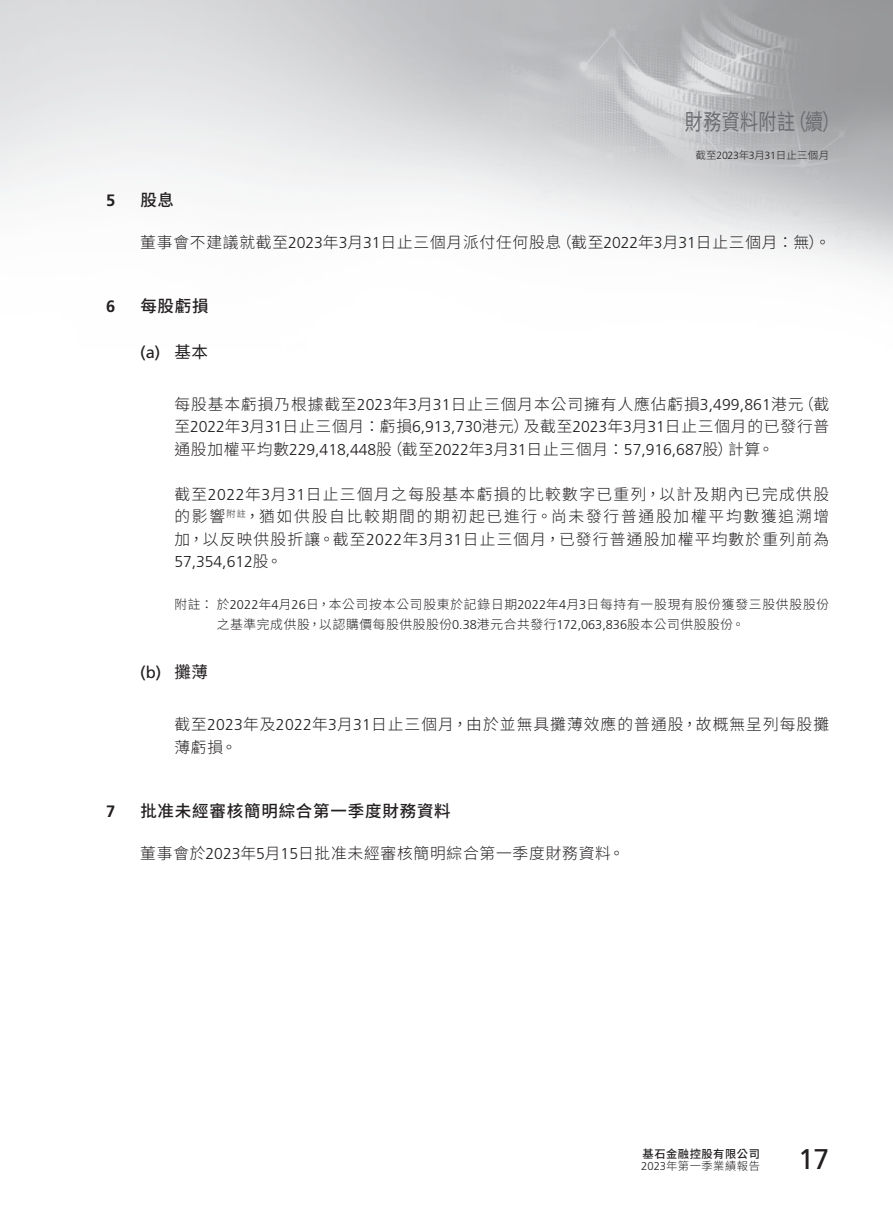
<style>
.page{position:relative;width:893px;height:1212px;background:#fff}
.page>*{position:absolute;margin:0;border:0;box-sizing:border-box;transform-origin:0 0}
.t1{font:28.5px "Frutiger LT Std";color:#231f20}
.t2{font:22.5px "Source Han Sans TC";letter-spacing:.025em;color:#6c6d70;scale:.8 1}
.Heading_1{font:500 16.5px "Source Han Sans TC";letter-spacing:.05em;color:#231f20}
.Heading_2{font:16.5px "Frutiger LT Std";color:#231f20}
.Heading_1-2{font:700 16.5px "Frutiger LT Std";color:#231f20}
.Body_Text{font:300 15.75px/22.5px "Source Han Sans TC";letter-spacing:.06em;color:#231f20;text-align:justify}
.Notes{font:300 12.75px/19.5px "Source Han Sans TC";letter-spacing:.06em;color:#231f20}
.t3{font:500 11.25px/12px "Source Han Sans TC";letter-spacing:.05em;color:#231f20}
.t4{font:300 10.5px "Source Han Sans TC";letter-spacing:.025em;color:#231f20}
.s1{font-family:"Frutiger LT Std"}
.s2{font-family:"Source Han Sans TC"}
.s3{font-family:"Frutiger LT Std";font-weight:300}
.s4{font-weight:300}
</style>
<div class="page">
<img style="left:0;top:0;width:893px;height:277px">
<h2 class="t2" style="left:685px;top:109px;width:196px">財務資料附註（續）</h2>
<p class="t4" style="left:695px;top:149px;width:135px">截至<span class="s1">2023</span>年<span class="s1">3</span>月<span class="s1">31</span>日止三個月</p>
<p class="Heading_1-2" style="left:106px;top:190px;width:11px">5</p>
<p class="Heading_1" style="left:140px;top:191px;width:35px">股息</p>
<p class="Body_Text" style="left:140px;top:231px;width:692px">董事會不建議就截至<span class="s1">2023</span>年<span class="s1">3</span>月<span class="s1">31</span>日止三個月派付任何股息（截至<span class="s1">2022</span>年<span class="s1">3</span>月<span class="s1">31</span>日止三個月：無）。</p>
<p class="Heading_1-2" style="left:106px;top:296px;width:11px">6</p>
<p class="Heading_1" style="left:140px;top:296px;width:70px">每股虧損</p>
<p class="Heading_2" style="left:140px;top:342px;width:69px">(a) <span class="s2">基本</span></p>
<p class="Body_Text" style="left:174px;top:393px;width:656px">每股基本虧損乃根據截至<span class="s1">2023</span>年<span class="s1">3</span>月<span class="s1">31</span>日止三個月本公司擁有人應佔虧損<span class="s1">3,499,861</span>港元（截至<span class="s1">2022</span>年<span class="s1">3</span>月<span class="s1">31</span>日止三個月：虧損<span class="s1">6,913,730</span>港元）及截至<span class="s1">2023</span>年<span class="s1">3</span>月<span class="s1">31</span>日止三個月的已發行普通股加權平均數<span class="s1">229,418,448</span>股（截至<span class="s1">2022</span>年<span class="s1">3</span>月<span class="s1">31</span>日止三個月：<span class="s1">57,916,687</span>股）計算。</p>
<p class="Body_Text" style="left:174px;top:483px;width:656px">截至<span class="s1">2022</span>年<span class="s1">3</span>月<span class="s1">31</span>日止三個月之每股基本虧損的比較數字已重列，以計及期內已完成供股的影響<sup>附註</sup>，猶如供股自比較期間的期初起已進行。尚未發行普通股加權平均數獲追溯增加，以反映供股折讓。截至<span class="s1">2022</span>年<span class="s1">3</span>月<span class="s1">31</span>日止三個月，已發行普通股加權平均數於重列前為<span class="s1">57,354,612</span>股。</p>
<p class="Notes" style="left:217px;top:595px;width:614px;text-indent:-43px">附註：於<span class="s1">2022</span>年<span class="s1">4</span>月<span class="s1">26</span>日，本公司按本公司股東於記錄日期<span class="s1">2022</span>年<span class="s1">4</span>月<span class="s1">3</span>日每持有一股現有股份獲發三股供股股份之基準完成供股，以認購價每股供股股份<span class="s1">0.38</span>港元合共發行<span class="s1">172,063,836</span>股本公司供股股份。</p>
<p class="Heading_2" style="left:140px;top:663px;width:69px">(b) <span class="s2">攤薄</span></p>
<p class="Body_Text" style="left:174px;top:714px;width:656px">截至<span class="s1">2023</span>年及<span class="s1">2022</span>年<span class="s1">3</span>月<span class="s1">31</span>日止三個月，由於並無具攤薄效應的普通股，故概無呈列每股攤薄虧損。</p>
<p class="Heading_1-2" style="left:106px;top:801px;width:11px">7</p>
<p class="Heading_1" style="left:140px;top:802px;width:312px">批准未經審核簡明綜合第一季度財務資料</p>
<p class="Body_Text" style="left:140px;top:842px;width:486px">董事會於<span class="s1">2023</span>年<span class="s1">5</span>月<span class="s1">15</span>日批准未經審核簡明綜合第一季度財務資料。</p>
<p class="t3" style="left:641px;top:1148px;width:120px">基石金融控股有限公司<br><span class="s3">2023</span><span class="s4">年第一季業績報告</span></p>
<h1 class="t1" style="left:798px;top:1142px;width:32px">17</h1>
</div>
